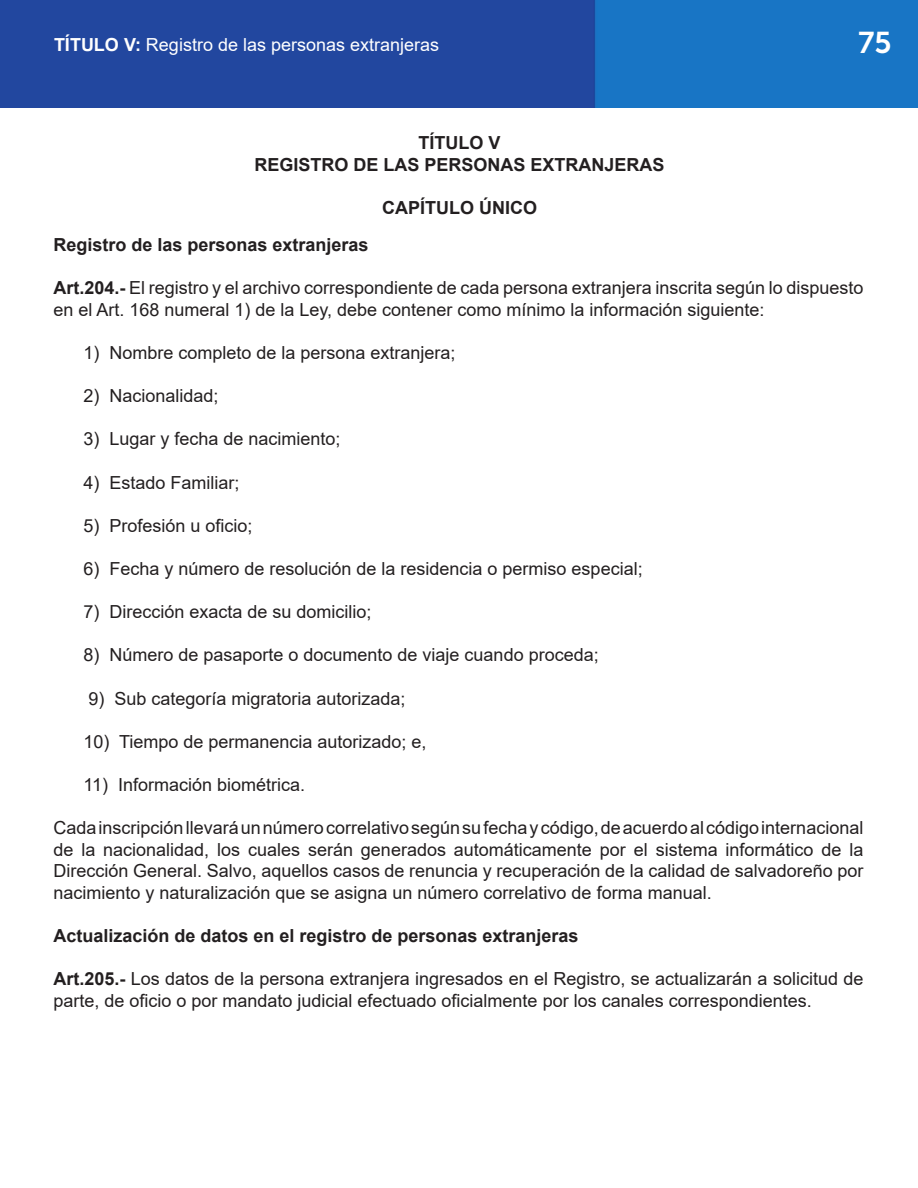
<style>
.page{position:relative;width:918px;height:1188px;background:#fff}
.page>*{position:absolute;margin:0;border:0;box-sizing:border-box;transform-origin:0 0}
.t1{font:30px "Museo Sans 700";color:#fff}
.t2{font:18px/21.6px "Arial";color:#231f20}
.t3{font:700 18px "Arial";color:#231f20}
.t4{font:18px "Arial";color:#fff}
.s1{font-weight:700}
</style>
<div class="page">
<img style="left:0;top:0;width:918px;height:108px">
<p class="t4" style="left:54px;top:32px;width:387px"><span class="s1">TÍTULO V:</span> Registro de las personas extranjeras</p>
<h1 class="t1" style="left:858px;top:26px;width:35px">75</h1>
<p class="t3" style="left:419px;top:130px;width:84px">TÍTULO V</p>
<p class="t3" style="left:255px;top:152px;width:412px">REGISTRO DE LAS PERSONAS EXTRANJERAS</p>
<p class="t3" style="left:382px;top:195px;width:156px">CAPÍTULO ÚNICO</p>
<p class="t3" style="left:53px;top:232px;width:317px">Registro de las personas extranjeras</p>
<p class="t2" style="left:53px;top:277px;width:811px"><span class="s1">Art.204.-</span> El registro y el archivo correspondiente de cada persona extranjera inscrita según lo dispuesto en el Art. 168 numeral 1) de la Ley, debe contener como mínimo la información siguiente:</p>
<p class="t2" style="left:83px;top:342px;width:374px">1) Nombre completo de la persona extranjera;</p>
<p class="t2" style="left:83px;top:385px;width:137px">2) Nacionalidad;</p>
<p class="t2" style="left:83px;top:428px;width:259px">3) Lugar y fecha de nacimiento;</p>
<p class="t2" style="left:83px;top:471px;width:158px">4) Estado Familiar;</p>
<p class="t2" style="left:83px;top:515px;width:171px">5) Profesión u oficio;</p>
<p class="t2" style="left:83px;top:558px;width:561px">6) Fecha y número de resolución de la residencia o permiso especial;</p>
<p class="t2" style="left:83px;top:601px;width:290px">7) Dirección exacta de su domicilio;</p>
<p class="t2" style="left:83px;top:644px;width:517px">8) Número de pasaporte o documento de viaje cuando proceda;</p>
<p class="t2" style="left:88px;top:687px;width:319px">9) Sub categoría migratoria autorizada;</p>
<p class="t2" style="left:83px;top:731px;width:345px">10) Tiempo de permanencia autorizado; e,</p>
<p class="t2" style="left:83px;top:774px;width:223px">11) Información biométrica.</p>
<p class="t2" style="left:53px;top:817px;width:812px;text-align:justify">Cada inscripción llevará un número correlativo según su fecha y código, de acuerdo al código internacional de la nacionalidad, los cuales serán generados automáticamente por el sistema informático de la Dirección General. Salvo, aquellos casos de renuncia y recuperación de la calidad de salvadoreño por nacimiento y naturalización que se asigna un número correlativo de forma manual.</p>
<p class="t3" style="left:53px;top:923px;width:527px">Actualización de datos en el registro de personas extranjeras</p>
<p class="t2" style="left:53px;top:968px;width:812px"><span class="s1">Art.205.-</span> Los datos de la persona extranjera ingresados en el Registro, se actualizarán a solicitud de parte, de oficio o por mandato judicial efectuado oficialmente por los canales correspondientes.</p>
</div>
